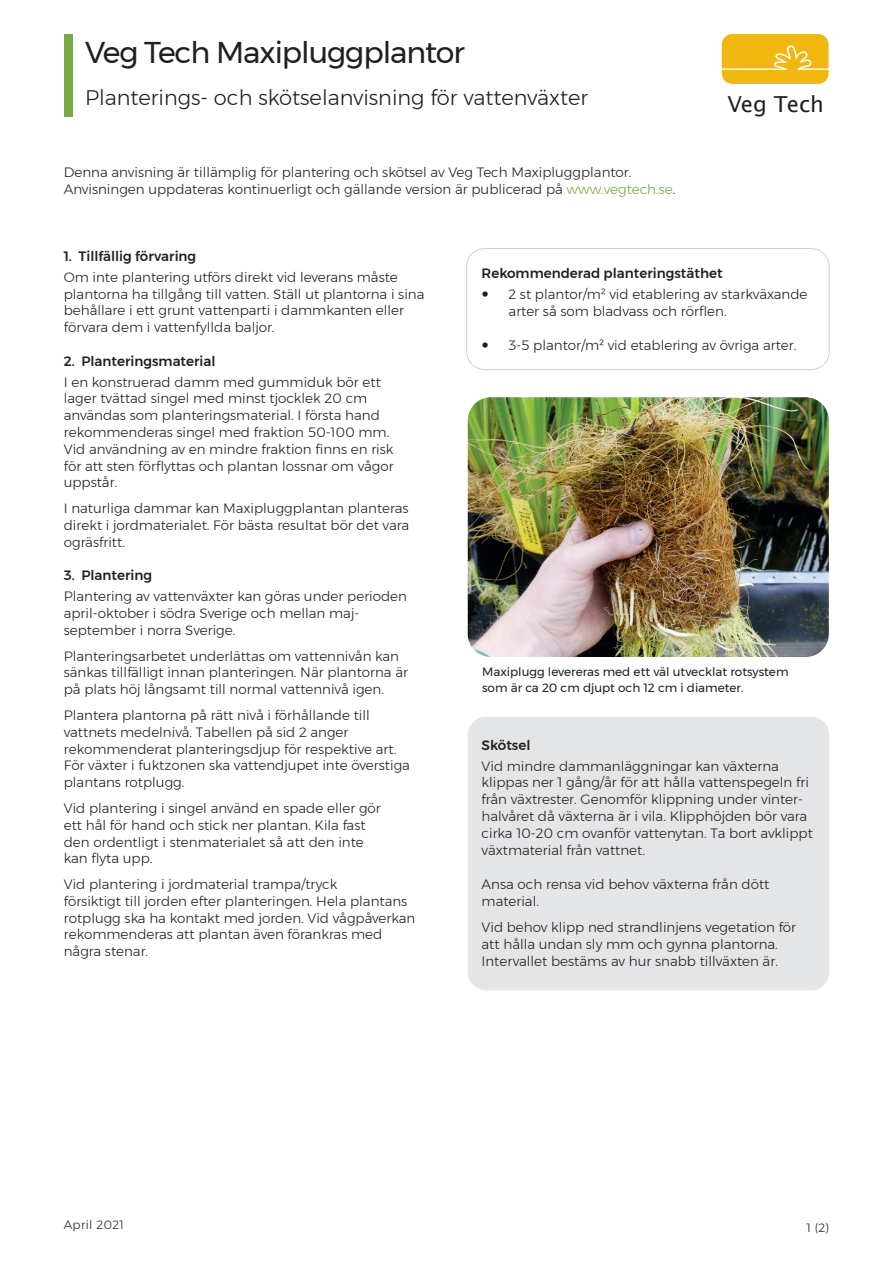
<style>
.page{position:relative;width:893px;height:1263px;background:#fff}
.page>*{position:absolute;margin:0;border:0;box-sizing:border-box;transform-origin:0 0}
.t1{font:30px "Montserrat";letter-spacing:-.035em;color:#231f20}
.t2{font:22.05px "Lucida Sans";color:#231f20}
.t3{font:300 21px "Montserrat";color:#231f20}
.t4{font:300 13.5px/16.8px "Montserrat";color:#231f20}
.t5{font:500 13.5px "Montserrat";color:#231f20}
.t6{font:12px/16.5px "Montserrat";color:#231f20}
.t7{font:300 12px "Montserrat";letter-spacing:.025em;color:#282526}
.s1{color:#76aa45}
</style>
<div class="page">
<svg style="left:722px;top:34px;width:107px;height:50px;background:#f2bc22"></svg>
<div style="left:468px;top:717px;width:361px;height:273px;background:#e4e5e7;border-radius:18px"></div>
<div style="left:64px;top:34px;width:8px;height:83px;background:#76aa45"></div>
<div style="left:466px;top:248px;width:364px;height:122px;border:1px solid #d1d2d4;border-radius:18px"></div>
<img style="left:468px;top:397px;width:361px;height:260px">
<h1 class="t1" style="left:85px;top:29px;width:381px">Veg Tech Maxipluggplantor</h1>
<h3 class="t3" style="left:85px;top:82px;width:505px">Planterings- och skötselanvisning för vattenväxter</h3>
<p class="t4" style="left:64px;top:164px;width:613px">Denna anvisning är tillämplig för plantering och skötsel av Veg Tech Maxipluggplantor.<br>Anvisningen uppdateras kontinuerligt och gällande version är publicerad på <span class="s1">www.vegtech.se</span>.</p>
<h2 class="t2" style="left:728px;top:91px;width:98px">Veg Tech</h2>
<p class="t5" style="left:64px;top:245px;width:134px">1. Tillfällig förvaring</p>
<p class="t4" style="left:64px;top:268px;width:362px">Om inte plantering utförs direkt vid leverans måste plantorna ha tillgång till vatten. Ställ ut plantorna i sina behållare i ett grunt vattenparti i dammkanten eller förvara dem i vattenfyllda baljor.</p>
<p class="t5" style="left:64px;top:350px;width:153px">2. Planteringsmaterial</p>
<p class="t4" style="left:64px;top:373px;width:331px">I en konstruerad damm med gummiduk bör ett lager tvättad singel med minst tjocklek 20 cm användas som planteringsmaterial. I första hand rekommenderas singel med fraktion 50-100 mm.<br>Vid användning av en mindre fraktion finns en risk för att sten förflyttas och plantan lossnar om vågor uppstår.</p>
<p class="t4" style="left:64px;top:500px;width:347px;text-align:justify">I naturliga dammar kan Maxipluggplantan planteras direkt i jordmaterialet. För bästa resultat bör det vara ogräsfritt.</p>
<p class="t5" style="left:64px;top:565px;width:90px">3. Plantering</p>
<p class="t4" style="left:64px;top:588px;width:345px">Plantering av vattenväxter kan göras under perioden april-oktober i södra Sverige och mellan maj&shy;september i norra Sverige.</p>
<p class="t4" style="left:64px;top:647px;width:346px">Planteringsarbetet underlättas om vattennivån kan sänkas tillfälligt innan planteringen. När plantorna är på plats höj långsamt till normal vattennivå igen.</p>
<p class="t4" style="left:64px;top:706px;width:348px">Plantera plantorna på rätt nivå i förhållande till vattnets medelnivå. Tabellen på sid 2 anger rekommenderat planteringsdjup för respektive art.<br>För växter i fuktzonen ska vattendjupet inte överstiga plantans rotplugg.</p>
<p class="t4" style="left:64px;top:799px;width:319px">Vid plantering i singel använd en spade eller gör ett hål för hand och stick ner plantan. Kila fast den ordentligt i stenmaterialet så att den inte kan flyta upp.</p>
<p class="t4" style="left:64px;top:876px;width:353px">Vid plantering i jordmaterial trampa/tryck<br>försiktigt till jorden efter planteringen. Hela plantans rotplugg ska ha kontakt med jorden. Vid vågpåverkan rekommenderas att plantan även förankras med några stenar.</p>
<p class="t5" style="left:482px;top:263px;width:243px">Rekommenderad planteringstäthet</p>
<p class="t4" style="left:509px;top:286px;width:300px">2 st plantor/m² vid etablering av starkväxande arter så som bladvass och rörflen.</p>
<p class="t4" style="left:509px;top:336px;width:289px">3-5 plantor/m² vid etablering av övriga arter.</p>
<p class="t6" style="left:482px;top:663px;width:308px">Maxiplugg levereras med ett väl utvecklat rotsystem som är ca 20 cm djupt och 12 cm i diameter.</p>
<p class="t5" style="left:482px;top:734px;width:50px">Skötsel</p>
<p class="t4" style="left:482px;top:757px;width:333px">Vid mindre dammanläggningar kan växterna klippas ner 1 gång/år för att hålla vattenspegeln fri från växtrester. Genomför klippning under vinter&shy;halvåret då växterna är i vila. Klipphöjden bör vara cirka 10-20 cm ovanför vattenytan. Ta bort avklippt växtmaterial från vattnet.</p>
<p class="t4" style="left:482px;top:876px;width:289px">Ansa och rensa vid behov växterna från dött material.</p>
<p class="t4" style="left:482px;top:919px;width:316px">Vid behov klipp ned strandlinjens vegetation för att hålla undan sly mm och gynna plantorna.<br>Intervallet bestäms av hur snabb tillväxten är.</p>
<p class="t7" style="left:64px;top:1215px;width:62px">April 2021</p>
<p class="t7" style="left:806px;top:1218px;width:24px">1 (2)</p>
</div>
